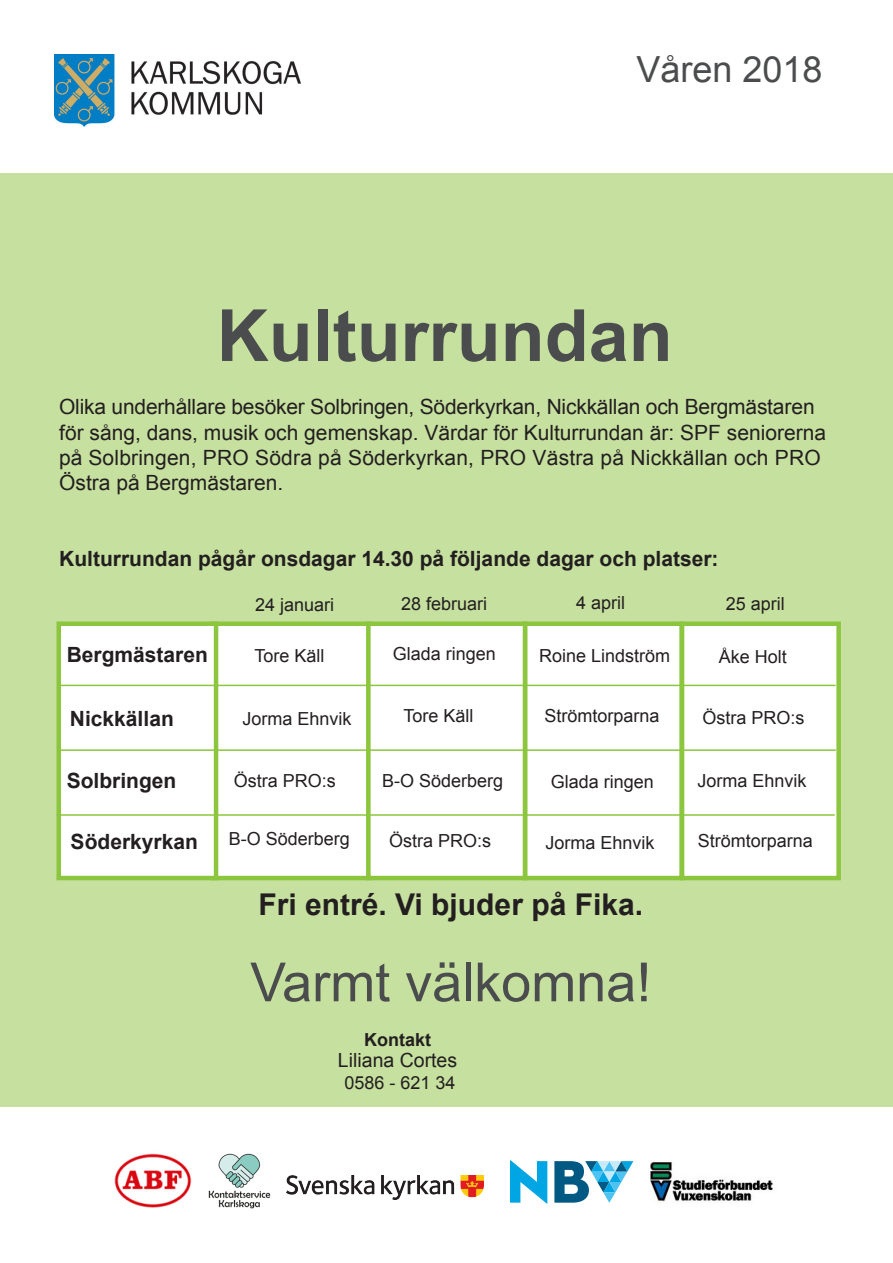
<style>
.page{position:relative;width:893px;height:1263px;background:#fff}
.page>*{position:absolute;margin:0;border:0;box-sizing:border-box;transform-origin:0 0}
.t1{font:700 72px "Arial";color:#4b4c4d}
.t2{font:54px "Arial";color:#4b4c4d}
.t3{font:36px "Arial";color:#4b4c4d}
.t4{font:700 30px "Arial";color:#231f20}
.t5{font:21px/25.2px "Arial";color:#231f20}
.t6{font:700 21px "Arial";color:#231f20}
.t7{font:19.5px "Arial";color:#231f20}
.t8{font:18px "Arial";color:#231f20}
.t9{font:700 18px "Arial";color:#231f20}
</style>
<div class="page">
<div style="left:0;top:173px;width:893px;height:934px;background:#c6e09f"></div>
<img style="left:208px;top:1153px;width:63px;height:55px">
<img style="left:286px;top:1176px;width:197px;height:23px">
<svg style="left:510px;top:1160px;width:37px;height:44px"></svg>
<svg style="left:554px;top:1161px;width:79px;height:42px"></svg>
<img style="left:650px;top:1162px;width:123px;height:41px">
<img style="left:54px;top:54px;width:247px;height:73px">
<img style="left:114px;top:1153px;width:77px;height:55px">
<div style="left:210px;top:621px;width:161px;height:259px;background:#fff;border:4px solid #8bc63e"></div>
<div style="left:523px;top:621px;width:161px;height:259px;background:#fff;border:4px solid #8bc63e"></div>
<div style="left:680px;top:621px;width:161px;height:259px;background:#fff;border:4px solid #8bc63e"></div>
<div style="left:57px;top:621px;width:161px;height:259px;background:#fff;border:4px solid #8bc63e"></div>
<div style="left:366px;top:621px;width:161px;height:259px;background:#fff;border:4px solid #8bc63e"></div>
<hr style="left:58px;top:749px;width:778px;height:2px;background:#8bc63e">
<hr style="left:57px;top:814px;width:778px;height:2px;background:#8bc63e">
<hr style="left:57px;top:685px;width:779px;height:1px;background:#8bc63e">
<p class="t3" style="left:636px;top:46px;width:188px">Våren 2018</p>
<p class="t1" style="left:217px;top:288px;width:457px">Kulturrundan</p>
<p class="t5" style="left:59px;top:394px;width:768px">Olika underhållare besöker Solbringen, Söderkyrkan, Nickkällan och Bergmästaren för sång, dans, musik och gemenskap. Värdar för Kulturrundan är: SPF seniorerna på Solbringen, PRO Södra på Söderkyrkan, PRO Västra på Nickkällan och PRO Östra på Bergmästaren.</p>
<p class="t6" style="left:59px;top:544px;width:661px">Kulturrundan pågår onsdagar 14.30 på följande dagar och platser:</p>
<p class="t6" style="left:67px;top:641px;width:143px">Bergmästaren</p>
<p class="t8" style="left:255px;top:592px;width:81px">24 januari</p>
<p class="t8" style="left:401px;top:592px;width:88px">28 februari</p>
<p class="t8" style="left:576px;top:591px;width:51px">4 april</p>
<p class="t8" style="left:726px;top:591px;width:61px">25 april</p>
<p class="t8" style="left:254px;top:644px;width:72px">Tore Käll</p>
<p class="t8" style="left:719px;top:644px;width:70px">Åke Holt</p>
<p class="t8" style="left:393px;top:642px;width:105px">Glada ringen</p>
<p class="t8" style="left:539px;top:644px;width:133px">Roine Lindström</p>
<p class="t6" style="left:70px;top:704px;width:105px">Nickkällan</p>
<p class="t8" style="left:242px;top:707px;width:111px">Jorma Ehnvik</p>
<p class="t8" style="left:403px;top:704px;width:72px">Tore Käll</p>
<p class="t8" style="left:544px;top:704px;width:117px">Strömtorparna</p>
<p class="t8" style="left:702px;top:706px;width:104px">Östra PRO:s</p>
<p class="t6" style="left:67px;top:766px;width:111px">Solbringen</p>
<p class="t8" style="left:234px;top:769px;width:104px">Östra PRO:s</p>
<p class="t8" style="left:382px;top:769px;width:123px">B-O Söderberg</p>
<p class="t8" style="left:551px;top:769px;width:105px">Glada ringen</p>
<p class="t8" style="left:698px;top:769px;width:111px">Jorma Ehnvik</p>
<p class="t6" style="left:71px;top:828px;width:129px">Söderkyrkan</p>
<p class="t8" style="left:229px;top:827px;width:123px">B-O Söderberg</p>
<p class="t8" style="left:389px;top:829px;width:104px">Östra PRO:s</p>
<p class="t8" style="left:698px;top:829px;width:117px">Strömtorparna</p>
<p class="t8" style="left:545px;top:830px;width:111px">Jorma Ehnvik</p>
<p class="t4" style="left:258px;top:884px;width:386px">Fri entré. Vi bjuder på Fika.</p>
<p class="t2" style="left:250px;top:947px;width:403px">Varmt välkomna!</p>
<p class="t9" style="left:364px;top:1027px;width:68px">Kontakt</p>
<p class="t7" style="left:338px;top:1048px;width:121px">Liliana Cortes</p>
<p class="t8" style="left:345px;top:1071px;width:113px">0586 - 621 34</p>
</div>
